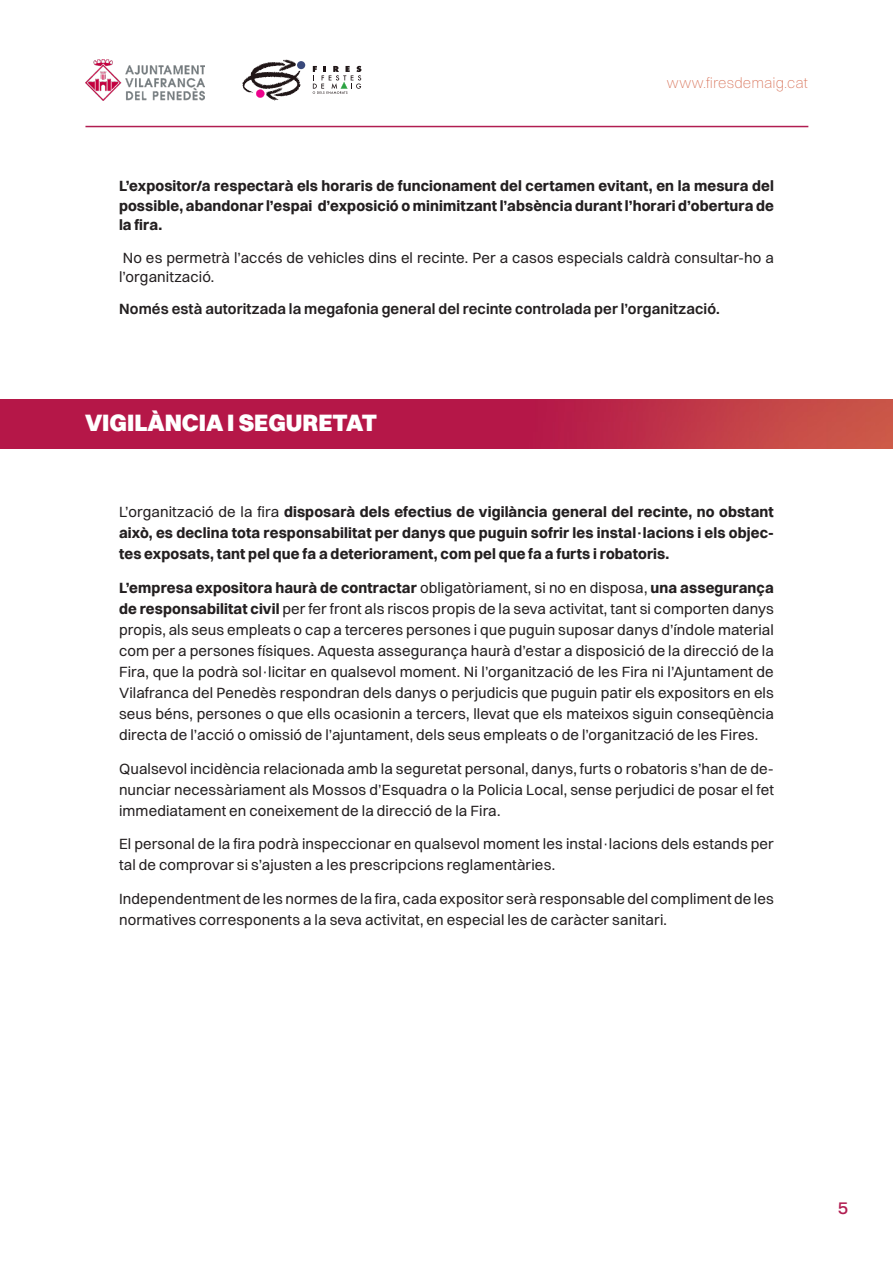
<style>
.page{position:relative;width:893px;height:1263px;background:#fff}
.page>*{position:absolute;margin:0;border:0;box-sizing:border-box;transform-origin:0 0}
.t1{font:900 24px "Switzer";color:#fff}
.t2{font:500 18px "Switzer";color:#b11d51}
.t3{font:15px/21px "Switzer";letter-spacing:.005em;color:#231f20}
.t4{font:700 15px/21px "Switzer";letter-spacing:.005em;color:#231f20;text-align:justify}
.t5{font:600 15px "Switzer";letter-spacing:.005em;color:#231f20}
.Estilo_de_párrafo_1{font:200 15px "Switzer";letter-spacing:.005em;color:#d66d52}
.s1{font-weight:400}
.s2{font-weight:700}
</style>
<div class="page">
<img style="left:0;top:400px;width:893px;height:48px">
<hr style="left:85px;top:126px;width:723px;height:1px;background:#b11d51">
<img style="left:85px;top:60px;width:119px;height:41px">
<div style="left:297px;top:61px;width:8px;height:8px;background:#39497b;border-radius:50%"></div>
<svg style="left:242px;top:59px;width:59px;height:42px"></svg>
<svg style="left:313px;top:66px;width:48px;height:28px"></svg>
<p class="Estilo_de_párrafo_1" style="left:667px;top:74px;width:143px">www.firesdemaig.cat</p>
<p class="t4" style="left:119px;top:176px;width:656px;line-height:19.5px">L’expositor/a respectarà els horaris de funcionament del certamen evitant, en la mesura del possible, abandonar l’espai d’exposició o minimitzant l’absència durant l’horari d’obertura de la fira.</p>
<p class="t3" style="left:119px;top:247px;width:656px;line-height:19.5px">No es permetrà l’accés de vehicles dins el recinte. Per a casos especials caldrà consultar-ho a l’organització.</p>
<p class="t5" style="left:119px;top:300px;width:602px">Només està autoritzada la megafonia general del recinte controlada per l’organització.</p>
<p class="t1" style="left:85px;top:408px;width:294px">VIGILÀNCIA I SEGURETAT</p>
<p class="t4" style="left:119px;top:501px;width:656px"><span class="s1">L’organització de la fira</span> disposarà dels efectius de vigilància general del recinte, no obstant això, es declina tota responsabilitat per danys que puguin sofrir les instal·lacions i els objec&shy;tes exposats, tant pel que fa a deteriorament, com pel que fa a furts i robatoris.</p>
<p class="t3" style="left:119px;top:577px;width:656px;text-align:justify"><span class="s2">L’empresa expositora haurà de contractar</span> obligatòriament, si no en disposa, <span class="s2">una assegurança de responsabilitat civil</span> per fer front als riscos propis de la seva activitat, tant si comporten danys propis, als seus empleats o cap a terceres persones i que puguin suposar danys d’índole material com per a persones físiques. Aquesta assegurança haurà d’estar a disposició de la direcció de la Fira, que la podrà sol·licitar en qualsevol moment. Ni l’organització de les Fira ni l’Ajuntament de Vilafranca del Penedès respondran dels danys o perjudicis que puguin patir els expositors en els seus béns, persones o que ells ocasionin a tercers, llevat que els mateixos siguin conseqüència directa de l’acció o omissió de l’ajuntament, dels seus empleats o de l’organització de les Fires.</p>
<p class="t3" style="left:119px;top:758px;width:656px;text-align:justify">Qualsevol incidència relacionada amb la seguretat personal, danys, furts o robatoris s’han de de&shy;nunciar necessàriament als Mossos d’Esquadra o la Policia Local, sense perjudici de posar el fet immediatament en coneixement de la direcció de la Fira.</p>
<p class="t3" style="left:119px;top:833px;width:656px">El personal de la fira podrà inspeccionar en qualsevol moment les instal·lacions dels estands per tal de comprovar si s’ajusten a les prescripcions reglamentàries.</p>
<p class="t3" style="left:119px;top:888px;width:656px">Independentment de les normes de la fira, cada expositor serà responsable del compliment de les normatives corresponents a la seva activitat, en especial les de caràcter sanitari.</p>
<p class="t2" style="left:838px;top:1197px;width:12px">5</p>
</div>
